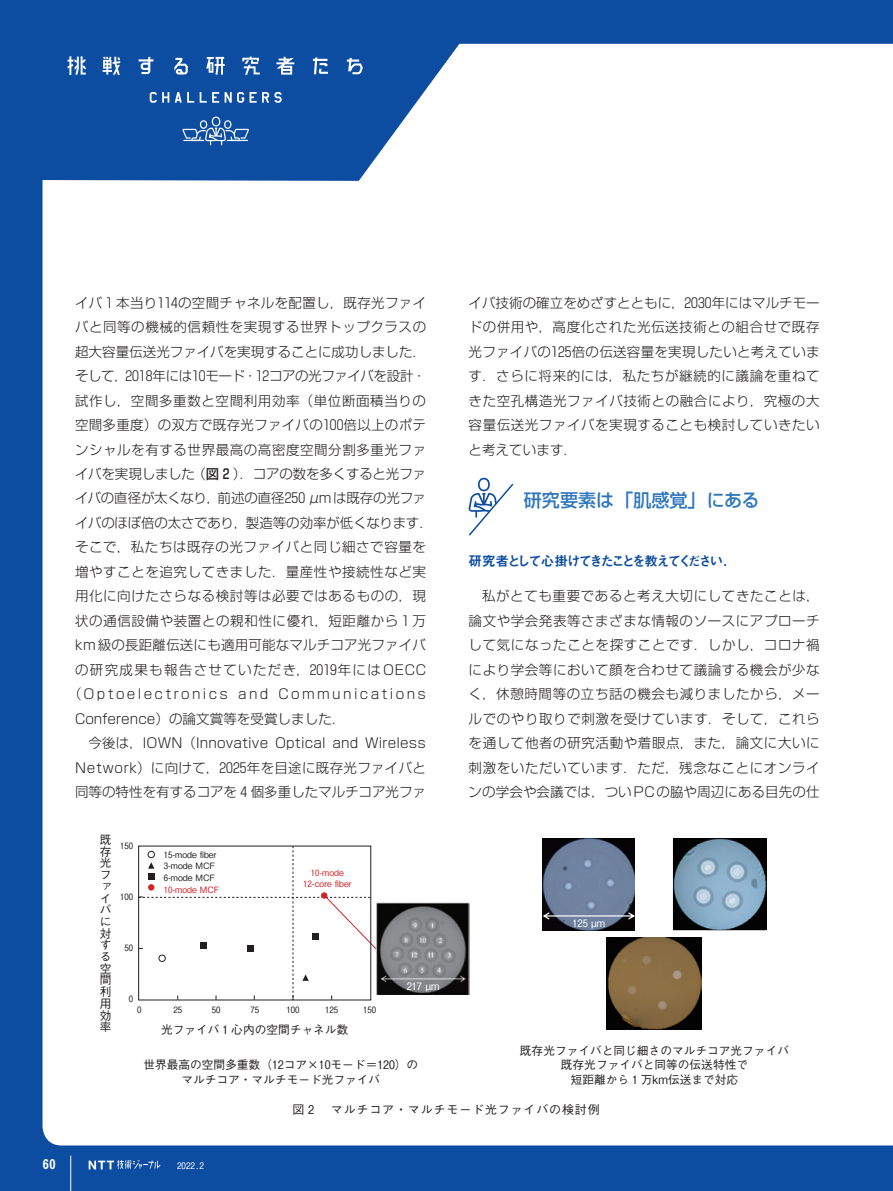
<style>
.page{position:relative;width:893px;height:1191px;background:#0d4da1}
.page>*{position:absolute;margin:0;border:0;box-sizing:border-box;transform-origin:0 0}
.t1{font:500 18px "Shin Go Pr 6";color:#2e76bc}
.t2{font:300 13.5px/24.5px "Shin Go Pr 6";letter-spacing:.025em;color:#231f20;text-align:justify}
.t3{font:300 13.5px "Shin Go Pr 6";letter-spacing:.045em;color:#231f20}
.t4{font:300 13.5px "Shin Go Pr 6";letter-spacing:-.02em;color:#231f20}
.t5{font:300 13.5px "Shin Go Pr 6";color:#231f20}
.t6{font:300 13.5px "Shin Go Pr 6";letter-spacing:.175em;color:#231f20}
.t7{font:300 13.5px "Shin Go Pr 6";letter-spacing:-.015em;color:#231f20}
.t8{font:300 13.5px "Shin Go Pr 6";letter-spacing:-.01em;color:#231f20}
.t9{font:300 13.5px "Shin Go Pr 6";letter-spacing:.1em;color:#231f20}
.t10{font:300 13.5px "Shin Go Pr 6";letter-spacing:.005em;color:#231f20}
.t11{font:13.5px "Midashi Go Pr 6 MB31";letter-spacing:-.165em;color:#0d4da1}
.t12{font:13.5px "Midashi Go Pr 6 MB31";color:#fff}
.t13{font:500 12px "Gothic BBB Pr 6";letter-spacing:.07em;color:#231f20}
.t14{font:500 11.7px/11.7px "Gothic BBB Pr 6";color:#231f20;text-align:center}
.t15{font:500 10.2px "Gothic BBB Pr 6";color:#fff}
.t16{font:500 9px "Gothic BBB Pr 6";color:#fff}
.t17{font:500 8.7px/11.7px "Gothic BBB Pr 6";color:#231f20}
.t18{font:500 8.7px/11.7px "Gothic BBB Pr 6";color:#d1232a;text-align:center}
.s1{font-weight:500}
</style>
<div class="page">
<div style="left:43px;top:44px;width:850px;height:1101px;background:#fff"></div>
<svg style="left:89px;top:1160px;width:72px;height:9px"></svg>
<hr style="left:70px;top:1155px;width:1px;height:36px;background:#fff">
<svg style="left:42px;top:43px;width:450px;height:138px"></svg>
<svg style="left:68px;top:56px;width:18px;height:19px"></svg>
<svg style="left:103px;top:57px;width:17px;height:18px"></svg>
<svg style="left:139px;top:57px;width:14px;height:17px"></svg>
<svg style="left:174px;top:58px;width:14px;height:16px"></svg>
<svg style="left:206px;top:57px;width:19px;height:18px"></svg>
<svg style="left:242px;top:57px;width:18px;height:18px"></svg>
<svg style="left:276px;top:57px;width:18px;height:18px"></svg>
<svg style="left:313px;top:57px;width:15px;height:17px"></svg>
<svg style="left:347px;top:58px;width:16px;height:16px"></svg>
<svg style="left:150px;top:92px;width:19px;height:11px"></svg>
<svg style="left:175px;top:92px;width:19px;height:11px"></svg>
<svg style="left:200px;top:92px;width:19px;height:11px"></svg>
<svg style="left:225px;top:92px;width:19px;height:11px"></svg>
<svg style="left:250px;top:92px;width:32px;height:11px"></svg>
<svg style="left:182px;top:117px;width:67px;height:28px"></svg>
<svg style="left:467px;top:478px;width:48px;height:59px"></svg>
<div style="left:97px;top:835px;width:21px;height:189px;background:#fff"></div>
<img style="left:377px;top:903px;width:92px;height:91px">
<img style="left:673px;top:930px;width:93px;height:1px">
<img style="left:673px;top:838px;width:93px;height:92px">
<img style="left:607px;top:937px;width:95px;height:92px">
<img style="left:543px;top:838px;width:92px;height:92px">
<svg style="left:543px;top:912px;width:92px;height:7px"></svg>
<div style="left:139px;top:846px;width:238px;height:154px;background:#fff"></div>
<p class="t2" style="left:75px;top:289px;width:353px">イバ１本当り１１₄の空間チャネルを配置し，既存光ファイ</p>
<p class="t2" style="left:75px;top:314px;width:353px">バと同等の機械的信頼性を実現する世界トップクラスの</p>
<p class="t5" style="left:75px;top:340px;width:352px">超大容量伝送光ファイバを実現することに成功しました．</p>
<p class="t7" style="left:75px;top:365px;width:353px">そして，20１8年には１0モード・１2コアの光ファイバを設計・</p>
<p class="t3" style="left:75px;top:389px;width:353px">試作し，空間多重数と空間利用効率（単位断面積当りの</p>
<p class="t2" style="left:75px;top:411px;width:352px">空間多重度）の双方で既存光ファイバの１00倍以上のポテ</p>
<p class="t2" style="left:75px;top:436px;width:353px">ンシャルを有する世界最高の高密度空間分割多重光ファ</p>
<p class="t4" style="left:75px;top:463px;width:352px">イバを実現しました（<span class="s1">図 ₂</span> ）．コアの数を多くすると光ファ</p>
<p class="t4" style="left:75px;top:487px;width:353px">イバの直径が太くなり，前述の直径2₅0 µmは既存の光ファ</p>
<p class="t8" style="left:75px;top:512px;width:359px">イバのほぼ倍の太さであり，製造等の効率が低くなります．</p>
<p class="t3" style="left:75px;top:536px;width:352px">そこで，私たちは既存の光ファイバと同じ細さで容量を</p>
<p class="t3" style="left:75px;top:560px;width:352px">増やすことを追究してきました．量産性や接続性など実</p>
<p class="t3" style="left:75px;top:585px;width:352px">用化に向けたさらなる検討等は必要ではあるものの，現</p>
<p class="t3" style="left:75px;top:609px;width:352px">状の通信設備や装置との親和性に優れ，短距離から１万</p>
<p class="t2" style="left:75px;top:631px;width:353px">km級の長距離伝送にも適用可能なマルチコア光ファイバ</p>
<p class="t9" style="left:75px;top:658px;width:353px">の研究成果も報告させていただき，20１₉年にはOECC</p>
<p class="t6" style="left:68px;top:683px;width:359px">（Optoelectronics and Communications</p>
<p class="t10" style="left:75px;top:707px;width:272px">Conference）の論文賞等を受賞しました．</p>
<p class="t2" style="left:89px;top:729px;width:339px">今後は，IOWN（Innovative Optical and Wireless</p>
<p class="t2" style="left:75px;top:754px;width:353px">Network）に向けて，202₅年を目途に既存光ファイバと</p>
<p class="t5" style="left:75px;top:780px;width:353px">同等の特性を有するコアを ₄ 個多重したマルチコア光ファ</p>
<p class="t14" style="left:100px;top:833px;width:13px;text-align:left">既存光ファイバに対する空間利用効率</p>
<p class="t17" style="left:120px;top:839px;width:15px">150</p>
<p class="t17" style="left:120px;top:890px;width:15px">100</p>
<p class="t17" style="left:124px;top:941px;width:10px">50</p>
<p class="t17" style="left:129px;top:992px;width:6px">0</p>
<p class="t17" style="left:164px;top:848px;width:54px">15-mode fiber<br>3-mode MCF<br>6-mode MCF</p>
<p class="t18" style="left:164px;top:883px;width:57px">10-mode MCF</p>
<p class="t18" style="left:303px;top:866px;width:50px">10-mode<br>12-core fiber</p>
<p class="t17" style="left:137px;top:1003px;width:6px">0</p>
<p class="t17" style="left:174px;top:1003px;width:10px">25</p>
<p class="t17" style="left:212px;top:1003px;width:10px">50</p>
<p class="t17" style="left:250px;top:1003px;width:10px">75</p>
<p class="t17" style="left:286px;top:1003px;width:15px">100</p>
<p class="t17" style="left:325px;top:1003px;width:15px">125</p>
<p class="t17" style="left:363px;top:1003px;width:15px">150</p>
<p class="t14" style="left:161px;top:1022px;width:189px">光ファイバ 1 心内の空間チャネル数</p>
<p class="t15" style="left:407px;top:977px;width:34px">217 µm</p>
<p class="t14" style="left:143px;top:1056px;width:276px;line-height:14.7px">世界最高の空間多重数（12コア×10モード＝120）のマルチコア・マルチモード光ファイバ</p>
<p class="t2" style="left:469px;top:289px;width:353px">イバ技術の確立をめざすとともに，20₃0年にはマルチモードの併用や，高度化された光伝送技術との組合せで既存光ファイバの１2₅倍の伝送容量を実現したいと考えています．さらに将来的には，私たちが継続的に議論を重ねてきた空孔構造光ファイバ技術との融合により，究極の大容量伝送光ファイバを実現することも検討していきたいと考えています．</p>
<h1 class="t1" style="left:524px;top:485px;width:237px">研究要素は「肌感覚」にある</h1>
<p class="t11" style="left:469px;top:550px;width:270px">研究者として心掛けてきたことを教えてください．</p>
<p class="t2" style="left:469px;top:583px;width:353px;text-indent:14px">私がとても重要であると考え大切にしてきたことは，論文や学会発表等さまざまな情報のソースにアプローチして気になったことを探すことです．しかし，コロナ禍により学会等において顔を合わせて議論する機会が少なく，休憩時間等の立ち話の機会も減りましたから，メールでのやり取りで刺激を受けています．そして，これらを通して他者の研究活動や着眼点，また，論文に大いに刺激をいただいています．ただ，残念なことにオンラインの学会や会議では，ついPCの脇や周辺にある目先の仕</p>
<p class="t15" style="left:572px;top:915px;width:34px">125 µm</p>
<p class="t14" style="left:520px;top:1042px;width:271px;line-height:14.7px">既存光ファイバと同じ細さのマルチコア光ファイバ既存光ファイバと同等の伝送特性で<br>短距離から 1 万km伝送まで対応</p>
<p class="t12" style="left:43px;top:1153px;width:15px">6₀</p>
<p class="t16" style="left:177px;top:1158px;width:29px">2022.2</p>
<p class="t13" style="left:292px;top:1100px;width:309px">図 2 　マルチコア・マルチモード光ファイバの検討例</p>
</div>
